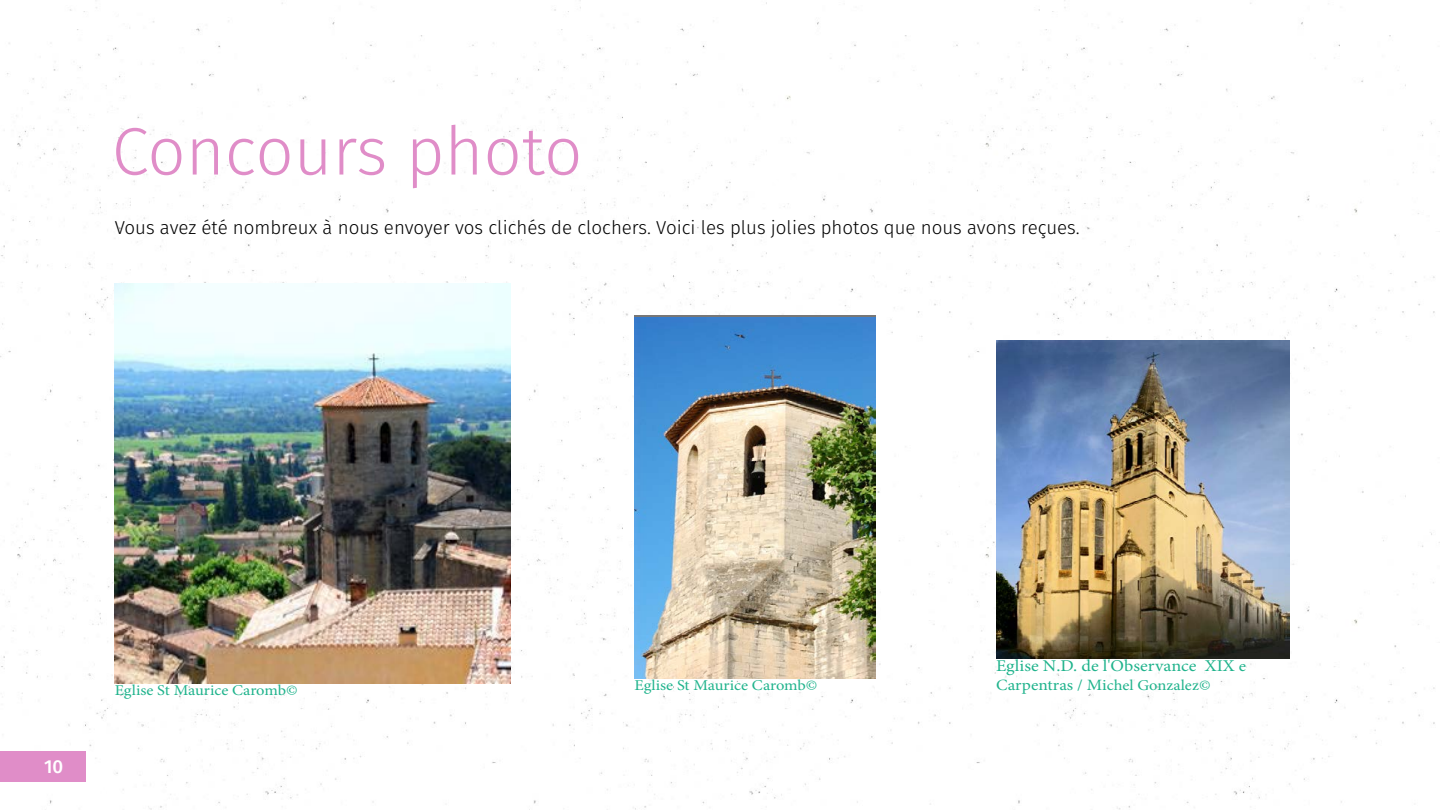
<style>
.page{position:relative;width:1440px;height:810px;background:#fff}
.page>*{position:absolute;margin:0;border:0;box-sizing:border-box;transform-origin:0 0}
.t1{font:300 67.12px "Fira Sans";color:#e08dc8}
.t2{font:300 18.75px "Fira Sans";color:#000}
.t3{font:500 18.75px "Fira Sans";color:#fff}
.t4{font:16.5px "Minion Pro";color:#1fb38c;scale:1.1 1}
.t5{font:15.75px "Minion Pro";color:#1fb38c;scale:1.1 1}
.t6{font:15px "Minion Pro";letter-spacing:-.005em;color:#1fb38c;scale:1.1 1}
.s1{font-size:15.75px}
.s2{font-size:15px}
</style>
<div class="page">
<img style="left:0;top:2px;width:478px;height:808px">
<img style="left:968px;top:0;width:472px;height:810px">
<img style="left:996px;top:341px;width:293px;height:318px">
<img style="left:115px;top:284px;width:396px;height:400px">
<img style="left:634px;top:317px;width:242px;height:362px">
<div style="left:0;top:752px;width:86px;height:30px;background:#e08dc8"></div>
<h1 class="t1" style="left:112px;top:103px;width:472px">Concours photo</h1>
<p class="t2" style="left:115px;top:214px;width:967px">Vous avez été nombreux à nous envoyer vos clichés de clochers. Voici les plus jolies photos que nous avons reçues.</p>
<p class="t3" style="left:44px;top:752px;width:21px">10</p>
<p class="t4" style="left:996px;top:655px;width:229px">Eglise N.D. de l'Observance XIX <span class="s1">e</span></p>
<p class="t6" style="left:115px;top:680px;width:168px">Eglise St Maurice Caromb©</p>
<p class="t6" style="left:634px;top:676px;width:168px">Eglise St Maurice Caromb©</p>
<p class="t5" style="left:996px;top:675px;width:196px">Carpentras / Mi<span class="s2">chel Gonzalez©</span></p>
</div>
